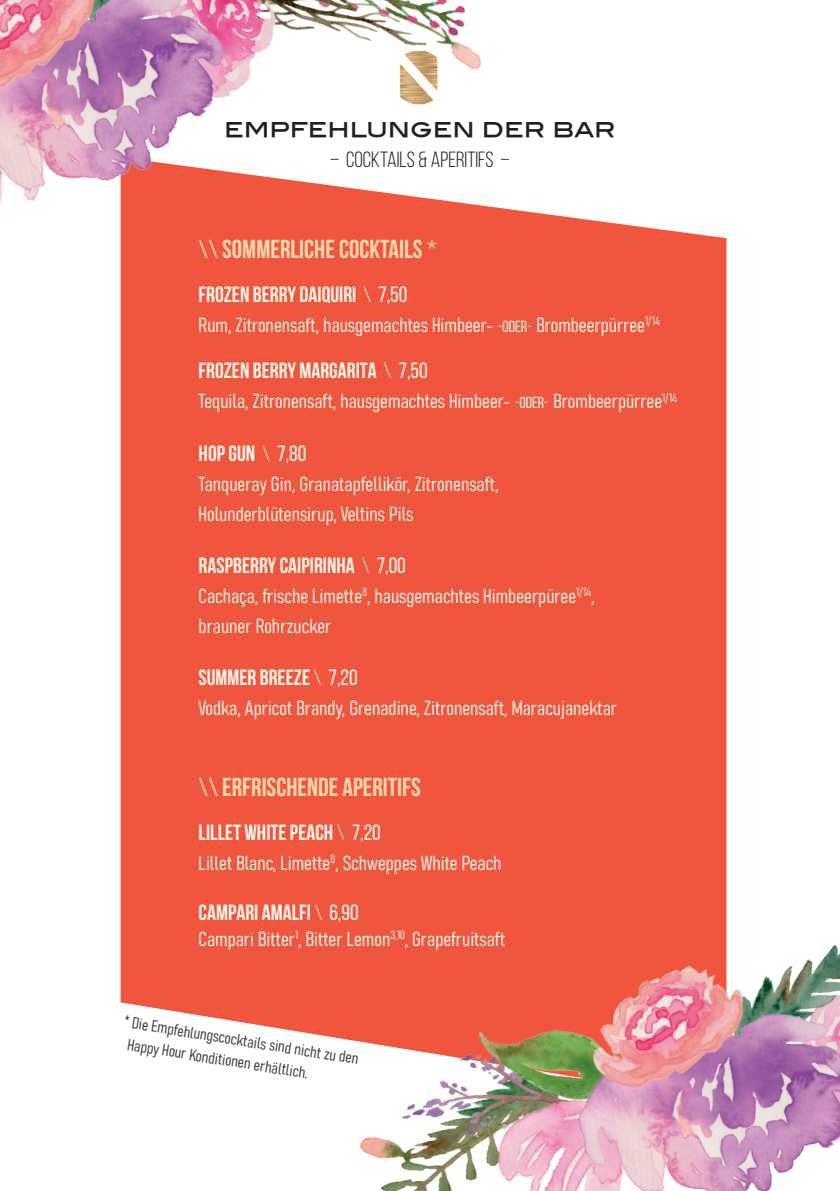
<style>
.page{position:relative;width:840px;height:1191px;background:#fff}
.page>*{position:absolute;margin:0;border:0;box-sizing:border-box;transform-origin:0 0}
.t1{font:700 26px "Bebas Neue";color:#fdd8af}
.t2{font:24px "Blair Md ITCTT Medium";color:#231f20}
.t3{font:700 22px "Bebas Neue";color:#fef5e9}
.t4{font:22px "Bebas Neue";color:#231f20}
.t5{font:20px/30px "Bahnschrift";color:#fef5e9}
.t6{font:16px/22px "Bahnschrift";color:#3e3e3f}
.s1{font-weight:400}
.s2{font-family:"Bebas Neue";font-size:16px}
</style>
<div class="page">
<div style="left:120px;top:206px;width:606px;height:831px;background:#f0563d"></div>
<img style="left:0;top:0;width:485px;height:229px">
<img style="left:327px;top:922px;width:512px;height:269px">
<p class="t2" style="left:224px;top:113px;width:393px">EMPFEHLUNGEN DER BAR</p>
<p class="t4" style="left:330px;top:147px;width:181px">– COCKTAILS &amp; APERITIFS –</p>
<h1 class="t1" style="left:198px;top:234px;width:240px"><span class="s1">\\</span> SOMMERLICHE COCKTAILS <span class="s1">*</span></h1>
<p class="t3" style="left:198px;top:282px;width:210px">FROZEN BERRY DAIQUIRI <span class="s1">\</span> <span class="s1">7,50</span></p>
<p class="t5" style="left:198px;top:308px;width:462px">Rum, Zitronensaft, hausgemachtes Himbeer- <span class="s2">-ODER-</span> Brombeerpürree<sup>1/14</sup></p>
<p class="t3" style="left:198px;top:358px;width:230px">FROZEN BERRY MARGARITA <span class="s1">\</span> <span class="s1">7,50</span></p>
<p class="t5" style="left:198px;top:385px;width:480px">Tequila, Zitronensaft, hausgemachtes Himbeer- <span class="s2">-ODER-</span> Brombeerpürree<sup>1/14</sup></p>
<p class="t3" style="left:198px;top:441px;width:109px">HOP GUN <span class="s1">\</span> <span class="s1">7,80</span></p>
<p class="t5" style="left:198px;top:467px;width:301px">Tanqueray Gin, Granatapfellikör, Zitronensaft,<br>Holunderblütensirup, Veltins Pils</p>
<p class="t3" style="left:198px;top:553px;width:208px">RASPBERRY CAIPIRINHA <span class="s1">\</span> <span class="s1">7,00</span></p>
<p class="t5" style="left:198px;top:579px;width:397px">Cachaça, frische Limette<sup>8</sup>, hausgemachtes Himbeerpüree<sup>1/14</sup>, brauner Rohrzucker</p>
<p class="t3" style="left:198px;top:666px;width:160px">SUMMER BREEZE <span class="s1">\</span> <span class="s1">7,20</span></p>
<p class="t5" style="left:198px;top:692px;width:420px">Vodka, Apricot Brandy, Grenadine, Zitronensaft, Maracujanektar</p>
<h1 class="t1" style="left:198px;top:772px;width:223px"><span class="s1">\\</span> ERFRISCHENDE APERITIFS</h1>
<p class="t3" style="left:198px;top:820px;width:184px">LILLET WHITE PEACH <span class="s1">\</span> <span class="s1">7,20</span></p>
<p class="t5" style="left:198px;top:846px;width:304px">Lillet Blanc, Limette<sup>8</sup>, Schweppes White Peach</p>
<p class="t3" style="left:198px;top:900px;width:161px">CAMPARI AMALFI <span class="s1">\</span> <span class="s1">6,90</span></p>
<p class="t5" style="left:198px;top:922px;width:308px">Campari Bitter<sup>1</sup>, Bitter Lemon<sup>3,10</sup>, Grapefruitsaft</p>
<p class="t6" style="left:133px;top:1010px;width:231px;text-indent:-6px;rotate:9deg">* Die Empfehlungscocktails sind nicht zu den<br>Happy Hour Konditionen erhältlich.</p>
</div>
